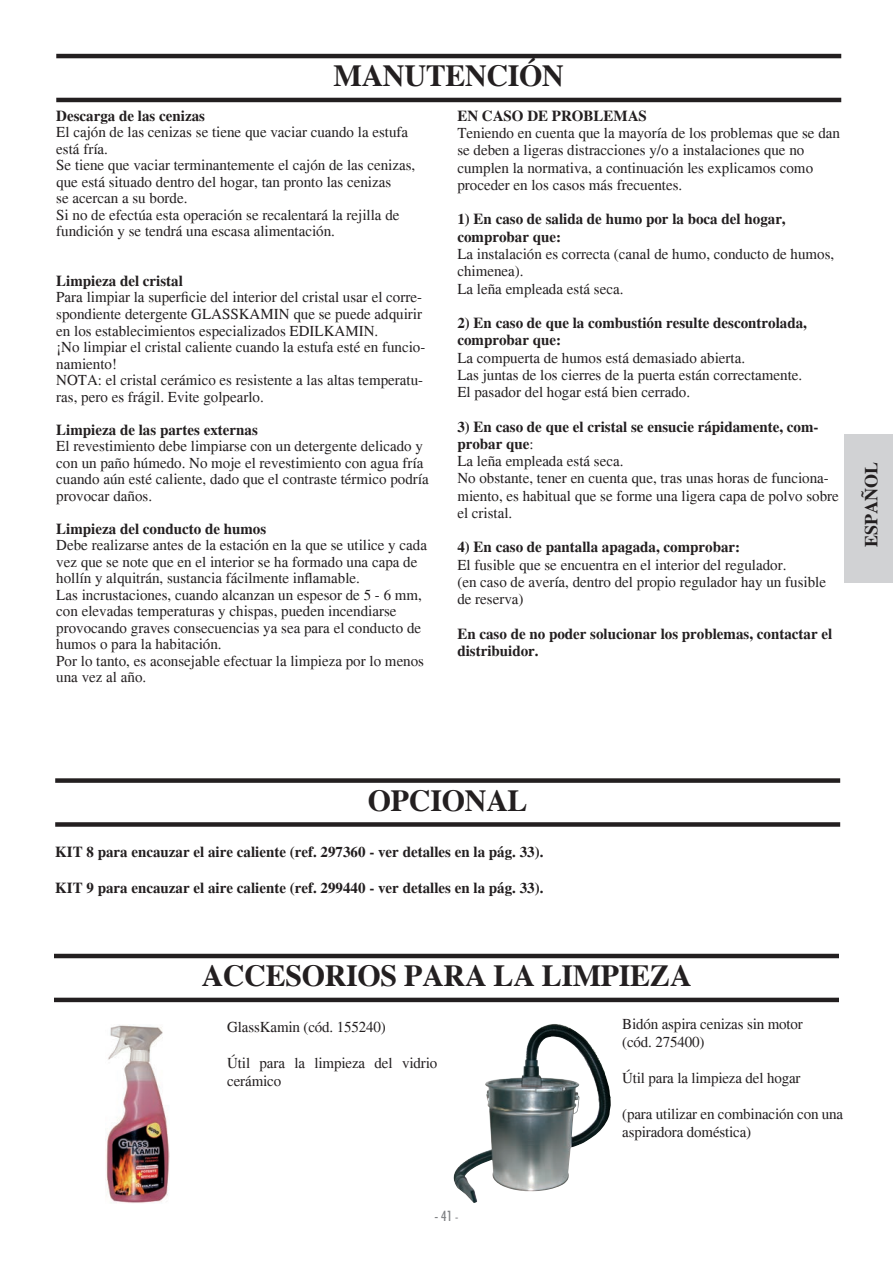
<style>
.page{position:relative;width:893px;height:1263px;background:#fff}
.page>*{position:absolute;margin:0;border:0;box-sizing:border-box;transform-origin:0 0}
.t1{font:700 30px "Times";letter-spacing:-.01em;color:#231f20}
.t2{font:700 18px "Times";color:#231f20}
.t3{font:15px/16.5px "Times";color:#231f20}
.t4{font:700 15px/17.2px "Times";color:#231f20}
.t5{font:500 condensed 14.25px "Futura BT";color:#808285}
.s1{font-weight:700}
.s2{font-size:12px}
</style>
<div class="page">
<div style="left:845px;top:434px;width:48px;height:149px;background:#d1d2d4"></div>
<hr style="left:56px;top:54px;width:785px;height:4px;background:#231f20">
<hr style="left:56px;top:98px;width:785px;height:4px;background:#231f20">
<div style="left:55px;top:778px;width:785px;height:5px;background:#231f20"></div>
<div style="left:55px;top:822px;width:785px;height:5px;background:#231f20"></div>
<hr style="left:54px;top:954px;width:785px;height:4px;background:#231f20">
<hr style="left:54px;top:998px;width:785px;height:4px;background:#231f20">
<img style="left:453px;top:1024px;width:158px;height:179px">
<img style="left:106px;top:1025px;width:64px;height:178px">
<h1 class="t1" style="left:334px;top:57px;width:232px">MANUTENCIÓN</h1>
<p class="t4" style="left:56px;top:107px;width:150px">Descarga de las cenizas</p>
<p class="t3" style="left:56px;top:124px;width:361px">El cajón de las cenizas se tiene que vaciar cuando la estufa está fría.<br>Se tiene que vaciar terminantemente el cajón de las cenizas, que está situado dentro del hogar, tan pronto las cenizas<br>se acercan a su borde.<br>Si no de efectúa esta operación se recalentará la rejilla de fundición y se tendrá una escasa alimentación.</p>
<p class="t4" style="left:56px;top:272px;width:128px">Limpieza del cristal</p>
<p class="t3" style="left:56px;top:289px;width:371px">Para limpiar la superficie del interior del cristal usar el corre&shy;spondiente detergente GLASSKAMIN que se puede adquirir en los establecimientos especializados EDILKAMIN.<br>¡No limpiar el cristal caliente cuando la estufa esté en funcio&shy;namiento!<br>NOTA: el cristal cerámico es resistente a las altas temperatu&shy;ras, pero es frágil. Evite golpearlo.</p>
<p class="t4" style="left:56px;top:421px;width:203px">Limpieza de las partes externas</p>
<p class="t3" style="left:56px;top:438px;width:374px">El revestimiento debe limpiarse con un detergente delicado y con un paño húmedo. No moje el revestimiento con agua fría cuando aún esté caliente, dado que el contraste térmico podría provocar daños.</p>
<p class="t4" style="left:56px;top:520px;width:212px">Limpieza del conducto de humos</p>
<p class="t3" style="left:56px;top:537px;width:372px">Debe realizarse antes de la estación en la que se utilice y cada vez que se note que en el interior se ha formado una capa de hollín y alquitrán, sustancia fácilmente inflamable.<br>Las incrustaciones, cuando alcanzan un espesor de 5 - 6 mm, con elevadas temperaturas y chispas, pueden incendiarse provocando graves consecuencias ya sea para el conducto de humos o para la habitación.<br>Por lo tanto, es aconsejable efectuar la limpieza por lo menos una vez al año.</p>
<p class="t4" style="left:457px;top:107px;width:191px">EN CASO DE PROBLEMAS</p>
<p class="t3" style="left:457px;top:124px;width:384px;line-height:17.2px">Teniendo en cuenta que la mayoría de los problemas que se dan se deben a ligeras distracciones y/o a instalaciones que no cumplen la normativa, a continuación les explicamos como proceder en los casos más frecuentes.</p>
<p class="t4" style="left:457px;top:211px;width:330px">1) En caso de salida de humo por la boca del hogar, comprobar que:</p>
<p class="t3" style="left:457px;top:245px;width:378px;line-height:17.2px">La instalación es correcta (canal de humo, conducto de humos, chimenea).<br>La leña empleada está seca.</p>
<p class="t4" style="left:457px;top:314px;width:351px">2) En caso de que la combustión resulte descontrolada, comprobar que:</p>
<p class="t3" style="left:457px;top:349px;width:346px;line-height:17.2px">La compuerta de humos está demasiado abierta.<br>Las juntas de los cierres de la puerta están correctamente.<br>El pasador del hogar está bien cerrado.</p>
<p class="t3" style="left:457px;top:418px;width:383px;line-height:17.2px"><span class="s1">3) En caso de que el cristal se ensucie rápidamente, com&shy;probar que</span>:<br>La leña empleada está seca.<br>No obstante, tener en cuenta que, tras unas horas de funciona&shy;miento, es habitual que se forme una ligera capa de polvo sobre el cristal.</p>
<p class="t4" style="left:457px;top:538px;width:284px">4) En caso de pantalla apagada, comprobar:</p>
<p class="t3" style="left:457px;top:556px;width:370px;line-height:17.2px">El fusible que se encuentra en el interior del regulador.<br>(en caso de avería, dentro del propio regulador hay un fusible de reserva)</p>
<p class="t4" style="left:457px;top:625px;width:376px">En caso de no poder solucionar los problemas, contactar el distribuidor.</p>
<p class="t2" style="left:860px;top:547px;width:87px;rotate:-90deg">ESPAÑOL</p>
<h1 class="t1" style="left:368px;top:782px;width:161px">OPCIONAL</h1>
<p class="t4" style="left:55px;top:843px;width:490px">KIT 8 para encauzar el aire caliente (ref. 297360 - ver detalles en la pág. 33).</p>
<p class="t4" style="left:55px;top:879px;width:490px">KIT 9 para encauzar el aire caliente (ref. 299440 - ver detalles en la pág. 33).</p>
<h1 class="t1" style="left:202px;top:957px;width:491px">ACCESORIOS PARA LA LIMPIEZA</h1>
<p class="t3" style="left:622px;top:1015px;width:182px;line-height:18px">Bidón aspira cenizas sin motor (cód. 275400)</p>
<p class="t3" style="left:622px;top:1070px;width:180px">Útil para la limpieza del hogar</p>
<p class="t3" style="left:622px;top:1105px;width:223px;line-height:18px">(para utilizar en combinación con una aspiradora doméstica)</p>
<p class="t3" style="left:227px;top:1018px;width:160px">GlassKamin (cód. 155240)</p>
<p class="t3" style="left:227px;top:1054px;width:211px;line-height:18px">Útil para la limpieza del vidrio cerámico</p>
<p class="t5" style="left:434px;top:1207px;width:26px">- 41 <span class="s2">-</span></p>
</div>
